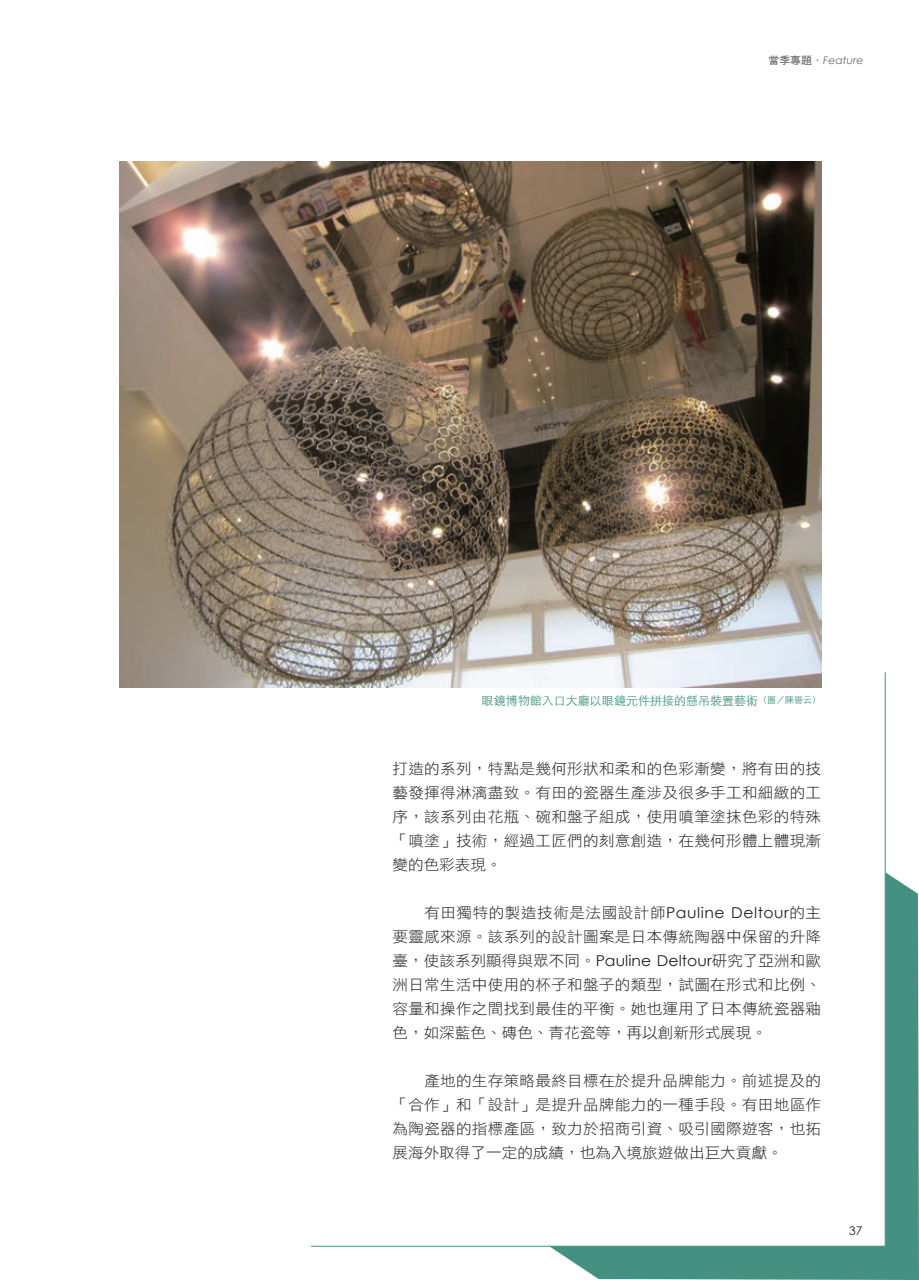
<style>
.page{position:relative;width:919px;height:1280px;background:#fff}
.page>*{position:absolute;margin:0;border:0;box-sizing:border-box;transform-origin:0 0}
.t1{font:15px/24px "DF Hei Std W3";letter-spacing:.02em;color:#231f20;text-align:justify;scale:1.04 1}
.t2{font:300 12px "ST Heiti TC";color:#449182}
.t3{font:12px "Century Gothic";color:#231f20}
.t4{font:italic 10.5px "Century Gothic";color:#6c6d70;scale:1.04 1}
.s1{font-family:"DF Hei Std W7";font-style:normal}
.s2{font-size:9px}
.s3{font-family:"Century Gothic"}
</style>
<div class="page">
<svg style="left:550px;top:672px;width:368px;height:608px;fill:#449182"></svg>
<svg style="left:311px;top:672px;width:574px;height:575px"></svg>
<div style="left:0;top:37px;width:825px;height:1148px;background:#fff"></div>
<img style="left:119px;top:162px;width:702px;height:526px">
<p class="t4" style="left:768px;top:54px;width:93px"><span class="s1">當季專題．</span>Feature</p>
<p class="t2" style="left:482px;top:690px;width:340px">眼鏡博物館入口大廳以眼鏡元件拼接的懸吊裝置藝術<span class="s2">（圖／陳譽云）</span></p>
<p class="t1" style="left:392px;top:756px;width:414px">打造的系列，特點是幾何形狀和柔和的色彩漸變，將有田的技藝發揮得淋漓盡致。有田的瓷器生產涉及很多手工和細緻的工序，該系列由花瓶、碗和盤子組成，使用噴筆塗抹色彩的特殊「噴塗」技術，經過工匠們的刻意創造，在幾何形體上體現漸變的色彩表現。</p>
<p class="t1" style="left:392px;top:900px;width:414px;text-indent:32px">有田獨特的製造技術是法國設計師<span class="s3">Pauline Deltour</span>的主要靈感來源。該系列的設計圖案是日本傳統陶器中保留的升降臺，使該系列顯得與眾不同。<span class="s3">Pauline Deltour</span>研究了亞洲和歐洲日常生活中使用的杯子和盤子的類型，試圖在形式和比例、容量和操作之間找到最佳的平衡。她也運用了日本傳統瓷器釉色，如深藍色、磚色、青花瓷等，再以創新形式展現。</p>
<p class="t1" style="left:392px;top:1068px;width:414px;text-indent:32px">產地的生存策略最終目標在於提升品牌能力。前述提及的「合作」和「設計」是提升品牌能力的一種手段。有田地區作為陶瓷器的指標產區，致力於招商引資、吸引國際遊客，也拓展海外取得了一定的成績，也為入境旅遊做出巨大貢獻。</p>
<p class="t3" style="left:849px;top:1223px;width:15px">37</p>
</div>
